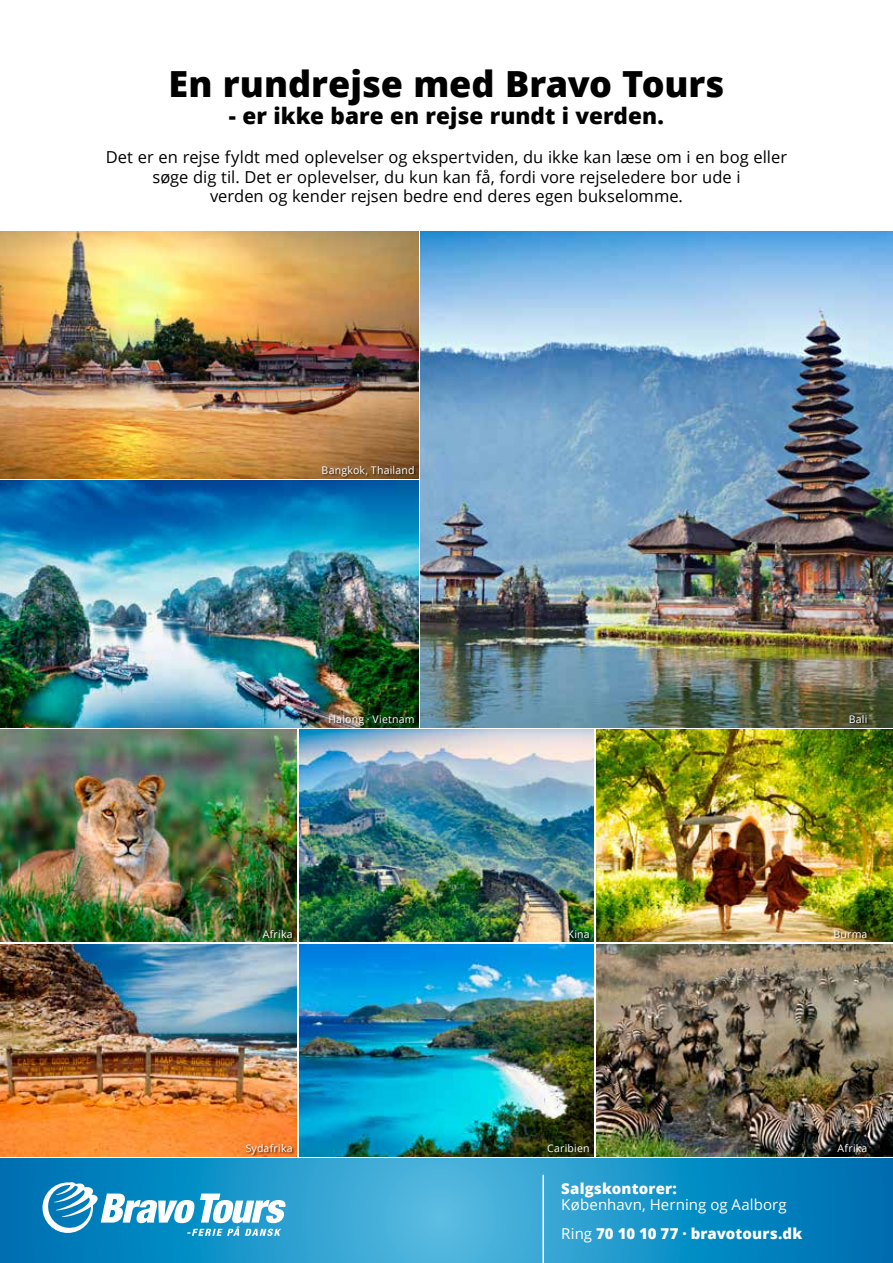
<style>
.page{position:relative;width:893px;height:1263px;background:#fff}
.page>*{position:absolute;margin:0;border:0;box-sizing:border-box;transform-origin:0 0}
.t1{font:800 36px "Open Sans";color:#000}
.t2{font:800 22.5px "Open Sans";color:#000}
.t3{font:16.5px/19.5px "Open Sans";color:#000;text-align:center}
.t4{font:15px/28.5px "Open Sans";letter-spacing:.005em;color:#fff}
.t5{font:800 15px "Open Sans";letter-spacing:.01em;color:#fff}
.t6{font:10.5px "Open Sans";letter-spacing:.02em;color:#fff}
.s1{font-weight:800}
</style>
<div class="page">
<svg style="left:0;top:1159px;width:893px;height:104px;background:#1e94c9"></svg>
<svg style="left:43px;top:1182px;width:243px;height:54px"></svg>
<img style="left:421px;top:232px;width:472px;height:495px">
<img style="left:0;top:232px;width:419px;height:246px">
<img style="left:0;top:480px;width:419px;height:247px">
<img style="left:0;top:944px;width:297px;height:213px">
<img style="left:0;top:729px;width:297px;height:213px">
<img style="left:299px;top:944px;width:295px;height:213px">
<img style="left:299px;top:729px;width:295px;height:213px">
<img style="left:596px;top:944px;width:297px;height:213px">
<img style="left:596px;top:729px;width:297px;height:213px">
<div style="left:848px;top:714px;width:21px;height:11px;background:#000;opacity:.75"></div>
<div style="left:321px;top:465px;width:95px;height:14px;background:#000;opacity:.75"></div>
<div style="left:328px;top:714px;width:88px;height:14px;background:#000;opacity:.75"></div>
<div style="left:567px;top:929px;width:24px;height:11px;background:#000;opacity:.75"></div>
<div style="left:546px;top:1143px;width:45px;height:12px;background:#000;opacity:.75"></div>
<div style="left:836px;top:1143px;width:33px;height:12px;background:#000;opacity:.75"></div>
<div style="left:833px;top:929px;width:36px;height:11px;background:#000;opacity:.75"></div>
<div style="left:245px;top:1143px;width:49px;height:14px;background:#000;opacity:.75"></div>
<div style="left:262px;top:929px;width:32px;height:11px;background:#000;opacity:.75"></div>
<hr style="left:542px;top:1175px;width:2px;height:88px;background:#fff">
<h1 class="t1" style="left:168px;top:57px;width:557px">En rundrejse med Bravo Tours</h1>
<h2 class="t2" style="left:229px;top:99px;width:437px">- er ikke bare en rejse rundt i verden.</h2>
<p class="t3" style="left:106px;top:147px;width:683px">Det er en rejse fyldt med oplevelser og ekspertviden, du ikke kan læse om i en bog eller søge dig til. Det er oplevelser, du kun kan få, fordi vore rejseledere bor ude i<br>verden og kender rejsen bedre end deres egen bukselomme.</p>
<p class="t6" style="left:322px;top:463px;width:94px">Bangkok, Thailand</p>
<p class="t6" style="left:328px;top:712px;width:88px">Halong · Vietnam</p>
<p class="t6" style="left:263px;top:927px;width:31px">Afrika</p>
<p class="t6" style="left:246px;top:1141px;width:48px">Sydafrika</p>
<p class="t6" style="left:567px;top:927px;width:24px">Kina</p>
<p class="t6" style="left:849px;top:712px;width:20px">Bali</p>
<p class="t6" style="left:833px;top:927px;width:36px">Burma</p>
<p class="t6" style="left:547px;top:1141px;width:44px">Caribien</p>
<p class="t6" style="left:837px;top:1141px;width:31px">Afrika</p>
<p class="t5" style="left:561px;top:1177px;width:117px">Salgskontorer:</p>
<p class="t4" style="left:561px;top:1190px;width:242px">København, Herning og Aalborg<br>Ring <span class="s1">70 10 10 77 · bravotours.dk</span></p>
</div>
